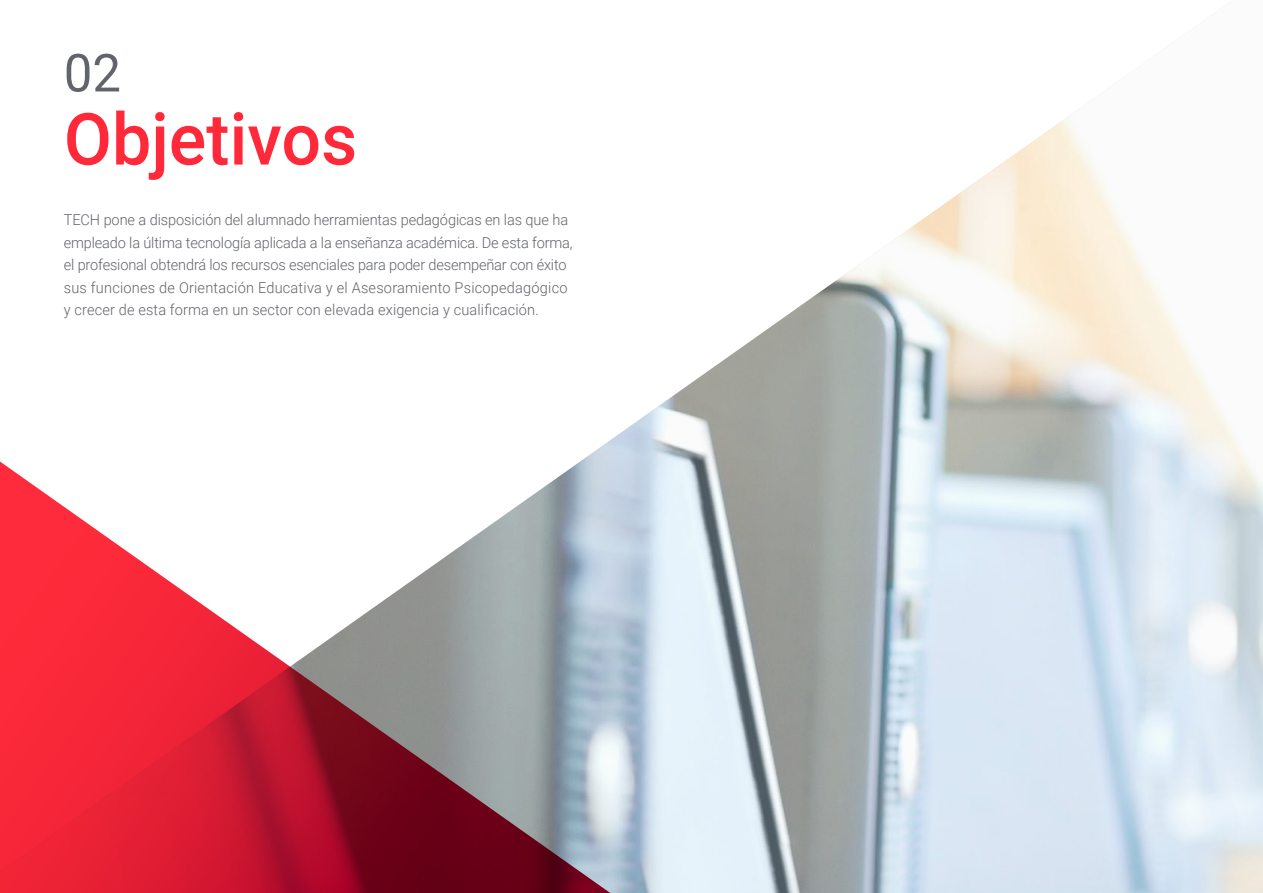
<style>
.page{position:relative;width:1263px;height:893px;background:#fff}
.page>*{position:absolute;margin:0;border:0;box-sizing:border-box;transform-origin:0 0}
.t1{font:500 72px "Roboto";color:#ff293a}
.t2{font:52.5px "Roboto";color:#61646a}
.t3{font:300 15px/22.5px "Roboto";letter-spacing:-.005em;color:#61646a}
</style>
<div class="page">
<img style="left:602px;top:115px;width:661px;height:778px">
<svg style="left:0;top:446px;width:640px;height:447px"></svg>
<h2 class="t2" style="left:64px;top:36px;width:59px">02</h2>
<h1 class="t1" style="left:64px;top:89px;width:295px">Objetivos</h1>
<p class="t3" style="left:64px;top:208px;width:510px">TECH pone a disposición del alumnado herramientas pedagógicas en las que ha empleado la última tecnología aplicada a la enseñanza académica. De esta forma, el profesional obtendrá los recursos esenciales para poder desempeñar con éxito sus funciones de Orientación Educativa y el Asesoramiento Psicopedagógico y crecer de esta forma en un sector con elevada exigencia y cualificación.</p>
</div>
